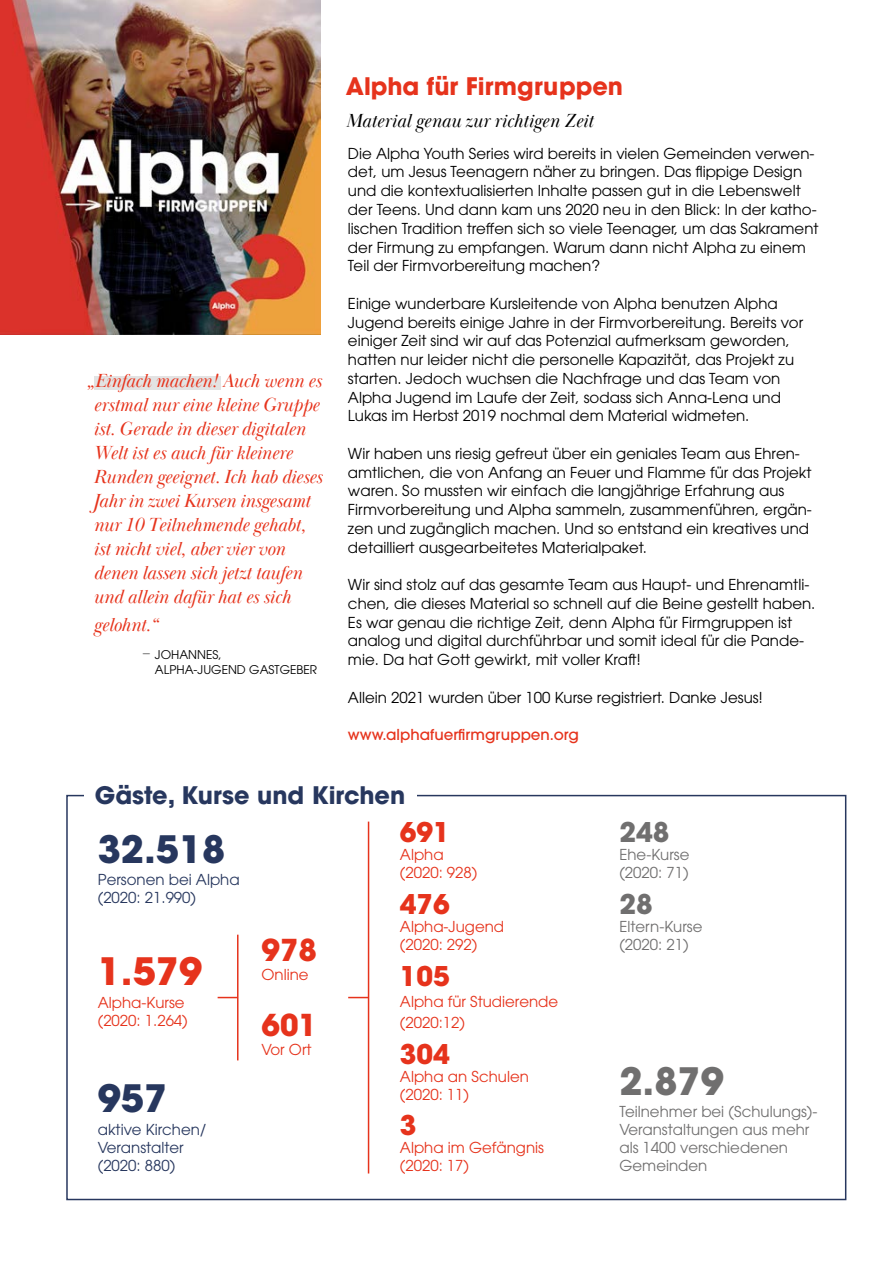
<style>
.page{position:relative;width:893px;height:1263px;background:#fff}
.page>*{position:absolute;margin:0;border:0;box-sizing:border-box;transform-origin:0 0}
.t1{font:700 37.5px "ITC Avant Garde Pro";color:#27375e}
.t2{font:700 37.5px "ITC Avant Garde Pro";color:#e6331c}
.t3{font:700 37.5px "ITC Avant Garde Pro";color:#706f6f}
.t4{font:700 30px "ITC Avant Garde Pro";color:#e6331c}
.t5{font:700 27px "ITC Avant Garde Pro";color:#e6331c}
.t6{font:700 27px "ITC Avant Garde Pro";color:#706f6f}
.t7{font:700 24px "ITC Avant Garde Pro";color:#27375e}
.t8{font:700 24px "ITC Avant Garde Pro";color:#e6331c}
.t9{font:italic 19.5px/24px "Baskerville Display PT";letter-spacing:-.01em;color:#e6331c}
.t10{font:italic 19.5px "Baskerville Display PT";color:#000}
.t11{font:15px/18.8px "ITC Avant Garde Pro";color:#000}
.t12{font:15px/18px "ITC Avant Garde Pro";color:#e6331c}
.t13{font:15px/18px "ITC Avant Garde Pro";color:#706f6f}
.t14{font:15px/18px "ITC Avant Garde Pro";color:#27375e}
.t15{font:500 15px "ITC Avant Garde Pro";color:#e6331c}
.t16{font:12px/15px "ITC Avant Garde Pro";color:#000}
.s1{font-family:"Baskerville Display PT";font-size:15px}
</style>
<div class="page">
<div style="left:94px;top:376px;width:127px;height:14px;background:#e3e3e3"></div>
<img style="left:0;top:0;width:320px;height:335px">
<hr style="left:237px;top:935px;width:2px;height:125px;background:#e6331c">
<svg style="left:218px;top:997px;width:19px;height:1px"></svg>
<svg style="left:348px;top:997px;width:20px;height:1px"></svg>
<hr style="left:368px;top:821px;width:1px;height:352px;background:#e6331c">
<p class="t9" style="left:94px;top:369px;width:230px;text-indent:-7px">„Einfach machen! Auch wenn es erstmal nur eine kleine Gruppe ist. Gerade in dieser digitalen<br>Welt ist es auch für kleinere<br>Runden geeignet. Ich hab dieses<br>Jahr in zwei Kursen insgesamt nur 10 Teilnehmende gehabt, ist nicht viel, aber vier von denen lassen sich jetzt taufen und allein dafür hat es sich</p>
<h3 class="t9" style="left:94px;top:614px;width:66px">gelohnt.“</h3>
<p class="t16" style="left:155px;top:647px;width:164px;text-indent:-13px"><span class="s1">–</span> JOHANNES,<br>ALPHA-JUGEND GASTGEBER</p>
<h3 class="t8" style="left:346px;top:70px;width:279px">Alpha für Firmgruppen</h3>
<h3 class="t10" style="left:346px;top:109px;width:249px">Material genau zur richtigen Zeit</h3>
<p class="t11" style="left:348px;top:144px;width:472px">Die Alpha Youth Series wird bereits in vielen Gemeinden verwen&shy;det, um Jesus Teenagern näher zu bringen. Das flippige Design und die kontextualisierten Inhalte passen gut in die Lebenswelt der Teens. Und dann kam uns 2020 neu in den Blick: In der katho&shy;lischen Tradition treffen sich so viele Teenager, um das Sakrament der Firmung zu empfangen. Warum dann nicht Alpha zu einem Teil der Firmvorbereitung machen?</p>
<p class="t11" style="left:348px;top:294px;width:457px">Einige wunderbare Kursleitende von Alpha benutzen Alpha Jugend bereits einige Jahre in der Firmvorbereitung. Bereits vor einiger Zeit sind wir auf das Potenzial aufmerksam geworden, hatten nur leider nicht die personelle Kapazität, das Projekt zu starten. Jedoch wuchsen die Nachfrage und das Team von Alpha Jugend im Laufe der Zeit, sodass sich Anna-Lena und Lukas im Herbst 2019 nochmal dem Material widmeten.</p>
<p class="t11" style="left:348px;top:444px;width:465px">Wir haben uns riesig gefreut über ein geniales Team aus Ehren&shy;amtlichen, die von Anfang an Feuer und Flamme für das Projekt waren. So mussten wir einfach die langjährige Erfahrung aus Firmvorbereitung und Alpha sammeln, zusammenführen, ergän&shy;zen und zugänglich machen. Und so entstand ein kreatives und detailliert ausgearbeitetes Materialpaket.</p>
<p class="t11" style="left:348px;top:575px;width:469px">Wir sind stolz auf das gesamte Team aus Haupt- und Ehrenamtli&shy;chen, die dieses Material so schnell auf die Beine gestellt haben.<br>Es war genau die richtige Zeit, denn Alpha für Firmgruppen ist analog und digital durchführbar und somit ideal für die Pande&shy;mie. Da hat Gott gewirkt, mit voller Kraft!</p>
<p class="t11" style="left:348px;top:687px;width:417px">Allein 2021 wurden über 100 Kurse registriert. Danke Jesus!</p>
<p class="t15" style="left:348px;top:725px;width:232px">www.alphafuerfirmgruppen.org</p>
<h3 class="t7" style="left:95px;top:779px;width:312px">Gäste, Kurse und Kirchen</h3>
<h3 class="t5" style="left:400px;top:814px;width:52px">691</h3>
<p class="t12" style="left:400px;top:846px;width:79px">Alpha (2020: 928)</p>
<h3 class="t5" style="left:400px;top:886px;width:52px">476</h3>
<p class="t12" style="left:400px;top:917px;width:106px">Alpha-Jugend (2020: 292)</p>
<h3 class="t5" style="left:400px;top:958px;width:52px">105</h3>
<p class="t12" style="left:400px;top:991px;width:160px;line-height:21px">Alpha für Studierende (2020:12)</p>
<h3 class="t5" style="left:400px;top:1035px;width:52px">304</h3>
<p class="t12" style="left:400px;top:1067px;width:131px">Alpha an Schulen (2020: 11)</p>
<h3 class="t5" style="left:400px;top:1107px;width:18px">3</h3>
<p class="t12" style="left:400px;top:1139px;width:146px">Alpha im Gefängnis (2020: 17)</p>
<h1 class="t1" style="left:98px;top:824px;width:129px">32.518</h1>
<p class="t14" style="left:98px;top:870px;width:143px">Personen bei Alpha (2020: 21.990)</p>
<h2 class="t4" style="left:261px;top:930px;width:57px">978</h2>
<p class="t12" style="left:261px;top:965px;width:49px">Online</p>
<h2 class="t4" style="left:261px;top:1004px;width:57px">601</h2>
<p class="t12" style="left:261px;top:1040px;width:52px">Vor Ort</p>
<h1 class="t2" style="left:98px;top:946px;width:106px">1.579</h1>
<p class="t12" style="left:98px;top:993px;width:92px">Alpha-Kurse (2020: 1.264)</p>
<h1 class="t1" style="left:98px;top:1073px;width:71px">957</h1>
<p class="t14" style="left:98px;top:1120px;width:110px">aktive Kirchen/<br>Veranstalter (2020: 880)</p>
<h3 class="t6" style="left:619px;top:814px;width:52px">248</h3>
<p class="t13" style="left:619px;top:846px;width:71px">Ehe-Kurse (2020: 71)</p>
<h3 class="t6" style="left:619px;top:886px;width:35px">28</h3>
<p class="t13" style="left:619px;top:917px;width:85px">Eltern-Kurse (2020: 21)</p>
<h1 class="t3" style="left:619px;top:1056px;width:106px">2.879</h1>
<p class="t13" style="left:619px;top:1102px;width:200px">Teilnehmer bei (Schulungs)-<br>Veranstaltungen aus mehr als 1400 verschiedenen<br>Gemeinden</p>
</div>
